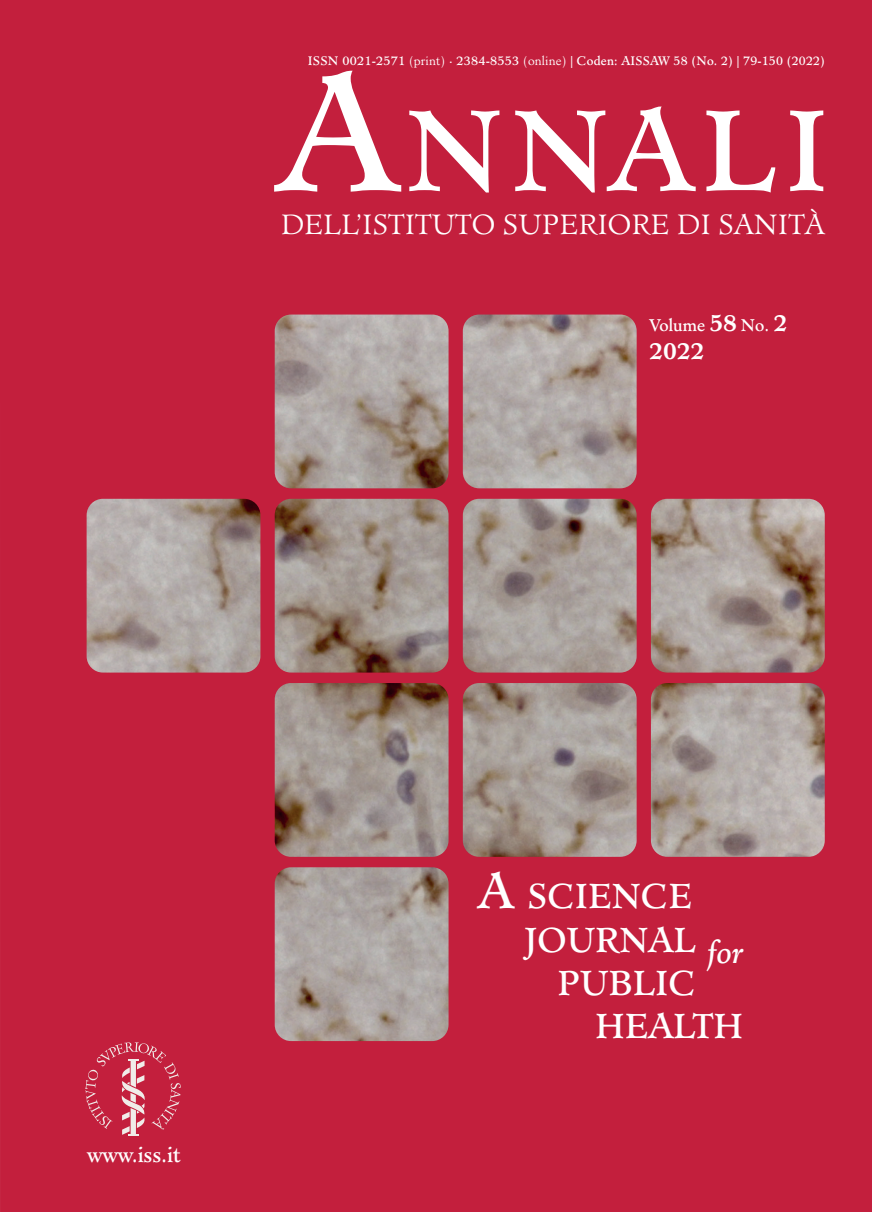
<style>
.page{position:relative;width:872px;height:1212px;background:#c31f3d}
.page>*{position:absolute;margin:0;border:0;box-sizing:border-box;transform-origin:0 0}
.t1{font:110.25px "Minister";color:#fff}
.t2{font:33.6px "Minister";color:#fff}
.t3{font:italic 30px "Minister";color:#fff}
.t4{font:300 27px "Minister";color:#fff}
.t5{font:700 22.5px "Minister";color:#fff}
.t6{font:21px "Minister";letter-spacing:-.01em;color:#fff}
.t7{font:16.5px "Minister";color:#fff}
.t8{font:12px "Minister";letter-spacing:.015em;color:#fff}
.s1{font-weight:300}
.s2{font-size:157.5px}
.s3{font-weight:700;font-size:22.5px}
.s4{font-size:48px}
</style>
<div class="page">
<svg style="left:85px;top:1042px;width:96px;height:94px"></svg>
<img style="left:87px;top:315px;width:737px;height:726px">
<p class="t8" style="left:308px;top:54px;width:518px">ISSN 0021-2571 <span class="s1">(print)</span> · 2384-8553 <span class="s1">(online)</span> | Coden: AISSAW 58 (No. 2) | 79-150 (2022)</p>
<h1 class="t1" style="left:278px;top:82px;width:553px"><span class="s2">A</span>NNALI</h1>
<h3 class="t4" style="left:281px;top:208px;width:546px">DELL’ISTITUTO SUPERIORE DI SANITÀ</h3>
<h3 class="t7" style="left:649px;top:315px;width:140px">Volume <span class="s3">58</span> No. <span class="s3">2</span></h3>
<h3 class="t5" style="left:649px;top:336px;width:57px">2022</h3>
<h3 class="t6" style="left:87px;top:1142px;width:95px">www.iss.it</h3>
<h2 class="t2" style="left:478px;top:875px;width:215px"><span class="s4">A</span> SCIENCE</h2>
<h2 class="t2" style="left:524px;top:919px;width:173px">JOURNAL</h2>
<h2 class="t2" style="left:557px;top:962px;width:140px">PUBLIC</h2>
<h2 class="t2" style="left:595px;top:1005px;width:150px">HEALTH</h2>
<h3 class="t3" style="left:708px;top:934px;width:37px">for</h3>
</div>
